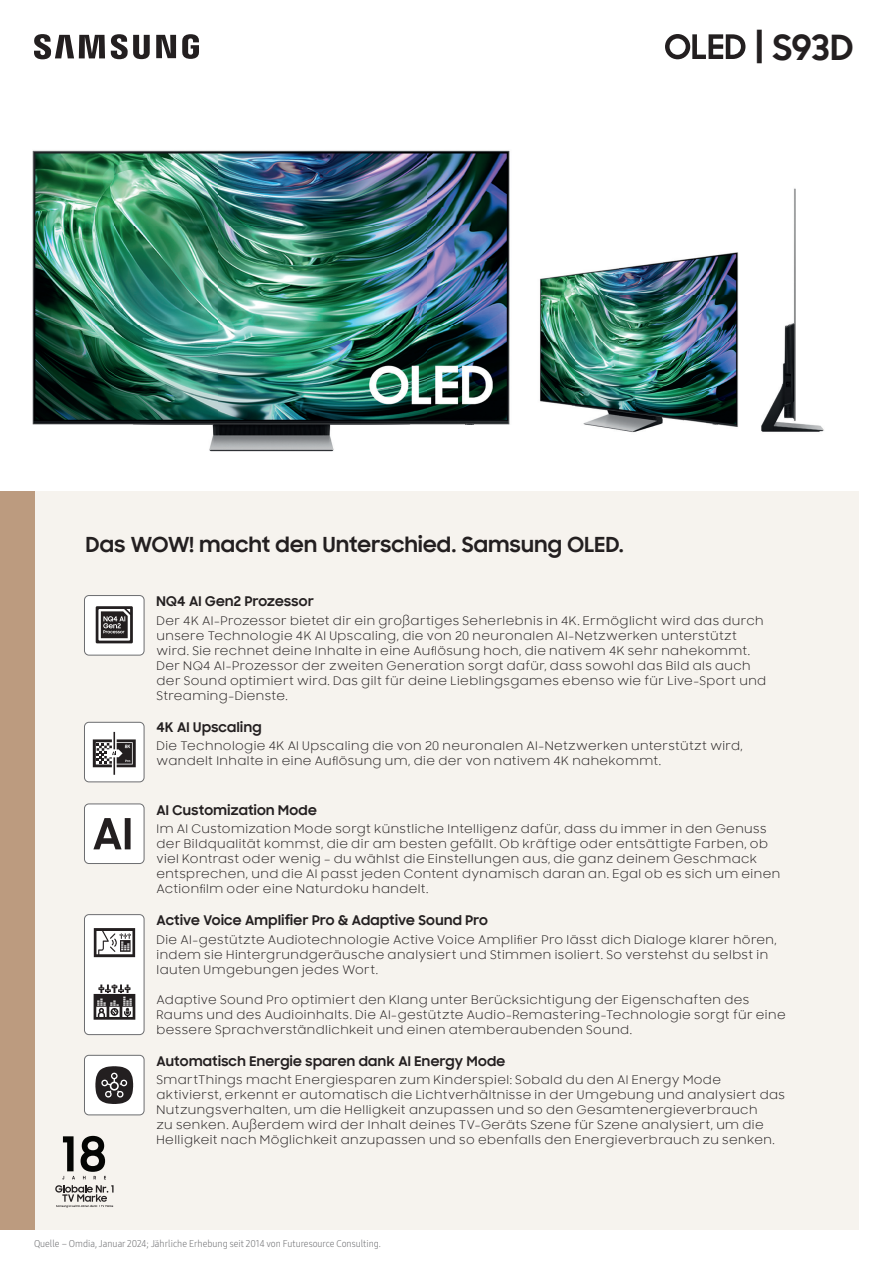
<style>
.page{position:relative;width:893px;height:1263px;background:#fff}
.page>*{position:absolute;margin:0;border:0;box-sizing:border-box;transform-origin:0 0}
.t1{font:700 35.25px "Samsung Sharp Sans";color:#231f20}
.t2{font:700 21px "Samsung Sharp Sans";letter-spacing:.02em;color:#231f20}
.t3{font:700 13.5px "Samsung Sharp Sans";letter-spacing:.025em;color:#231f20}
.t4{font:12px/15px "Samsung Sharp Sans";letter-spacing:.035em;color:#231f20}
.t5{font:9.75px "Samsung One 300 C";color:#6c6d70}
</style>
<div class="page">
<svg style="left:665px;top:34px;width:80px;height:25px"></svg>
<div style="left:34px;top:491px;width:825px;height:738px;background:#f6f3ee"></div>
<div style="left:0;top:491px;width:34px;height:738px;background:#bc9b7f"></div>
<div style="left:84px;top:1055px;width:60px;height:60px;background:#fff;border-radius:4px"></div>
<div style="left:84px;top:1055px;width:60px;height:60px;border:1px solid #6c6d70;border-radius:4px"></div>
<img style="left:32px;top:150px;width:478px;height:302px">
<div style="left:84px;top:804px;width:60px;height:59px;background:#fff;border-radius:4px"></div>
<div style="left:84px;top:803px;width:60px;height:61px;border:1px solid #6c6d70;border-radius:4px"></div>
<img style="left:540px;top:252px;width:198px;height:181px">
<div style="left:84px;top:722px;width:60px;height:60px;background:#fff;border-radius:4px"></div>
<div style="left:84px;top:722px;width:60px;height:60px;border:1px solid #6c6d70;border-radius:4px"></div>
<img style="left:761px;top:188px;width:63px;height:244px">
<svg style="left:34px;top:34px;width:165px;height:25px"></svg>
<div style="left:84px;top:915px;width:60px;height:119px;background:#fff;border-radius:4px"></div>
<div style="left:84px;top:914px;width:60px;height:121px;border:1px solid #6c6d70;border-radius:4px"></div>
<svg style="left:94px;top:984px;width:41px;height:36px"></svg>
<svg style="left:94px;top:928px;width:41px;height:29px"></svg>
<div style="left:84px;top:595px;width:60px;height:60px;background:#fff;border-radius:4px"></div>
<div style="left:84px;top:595px;width:60px;height:60px;border:1px solid #6c6d70;border-radius:4px"></div>
<svg style="left:96px;top:606px;width:37px;height:37px"></svg>
<svg style="left:93px;top:732px;width:43px;height:43px"></svg>
<svg style="left:95px;top:1066px;width:38px;height:38px"></svg>
<svg style="left:93px;top:818px;width:38px;height:31px"></svg>
<svg style="left:55px;top:1185px;width:59px;height:23px"></svg>
<svg style="left:62px;top:1136px;width:13px;height:43px"></svg>
<svg style="left:81px;top:1136px;width:25px;height:43px"></svg>
<h1 class="t1" style="left:756px;top:21px;width:99px">| S93D</h1>
<h2 class="t2" style="left:86px;top:528px;width:539px">Das WOW! macht den Unterschied. Samsung OLED.</h2>
<p class="t3" style="left:157px;top:591px;width:159px">NQ4 AI Gen2 Prozessor</p>
<p class="t4" style="left:157px;top:612px;width:611px">Der 4K AI-Prozessor bietet dir ein großartiges Seherlebnis in 4K. Ermöglicht wird das durch unsere Technologie 4K AI Upscaling, die von 20 neuronalen AI-Netzwerken unterstützt wird. Sie rechnet deine Inhalte in eine Auflösung hoch, die nativem 4K sehr nahekommt.<br>Der NQ4 AI-Prozessor der zweiten Generation sorgt dafür, dass sowohl das Bild als auch der Sound optimiert wird. Das gilt für deine Lieblingsgames ebenso wie für Live-Sport und Streaming-Dienste.</p>
<p class="t3" style="left:157px;top:717px;width:106px">4K AI Upscaling</p>
<p class="t4" style="left:157px;top:738px;width:588px">Die Technologie 4K AI Upscaling die von 20 neuronalen AI-Netzwerken unterstützt wird, wandelt Inhalte in eine Auflösung um, die der von nativem 4K nahekommt.</p>
<p class="t3" style="left:157px;top:800px;width:162px">AI Customization Mode</p>
<p class="t4" style="left:157px;top:821px;width:625px">Im AI Customization Mode sorgt künstliche Intelligenz dafür, dass du immer in den Genuss der Bildqualität kommst, die dir am besten gefällt. Ob kräftige oder entsättigte Farben, ob viel Kontrast oder wenig – du wählst die Einstellungen aus, die ganz deinem Geschmack entsprechen, und die AI passt jeden Content dynamisch daran an. Egal ob es sich um einen Actionfilm oder eine Naturdoku handelt.</p>
<p class="t3" style="left:157px;top:910px;width:333px">Active Voice Amplifier Pro &amp; Adaptive Sound Pro</p>
<p class="t4" style="left:157px;top:931px;width:622px">Die AI-gestützte Audiotechnologie Active Voice Amplifier Pro lässt dich Dialoge klarer hören, indem sie Hintergrundgeräusche analysiert und Stimmen isoliert. So verstehst du selbst in lauten Umgebungen jedes Wort.</p>
<p class="t4" style="left:157px;top:991px;width:631px">Adaptive Sound Pro optimiert den Klang unter Berücksichtigung der Eigenschaften des<br>Raums und des Audioinhalts. Die AI-gestützte Audio-Remastering-Technologie sorgt für eine bessere Sprachverständlichkeit und einen atemberaubenden Sound.</p>
<p class="t4" style="left:157px;top:1072px;width:630px">SmartThings macht Energiesparen zum Kinderspiel: Sobald du den AI Energy Mode aktivierst, erkennt er automatisch die Lichtverhältnisse in der Umgebung und analysiert das Nutzungsverhalten, um die Helligkeit anzupassen und so den Gesamtenergieverbrauch<br>zu senken. Außerdem wird der Inhalt deines TV-Geräts Szene für Szene analysiert, um die Helligkeit nach Möglichkeit anzupassen und so ebenfalls den Energieverbrauch zu senken.</p>
<p class="t3" style="left:157px;top:1051px;width:350px">Automatisch Energie sparen dank AI Energy Mode</p>
<p class="t5" style="left:34px;top:1237px;width:348px">Quelle – Omdia, Januar 2024; Jährliche Erhebung seit 2014 von Futuresource Consulting.</p>
</div>
